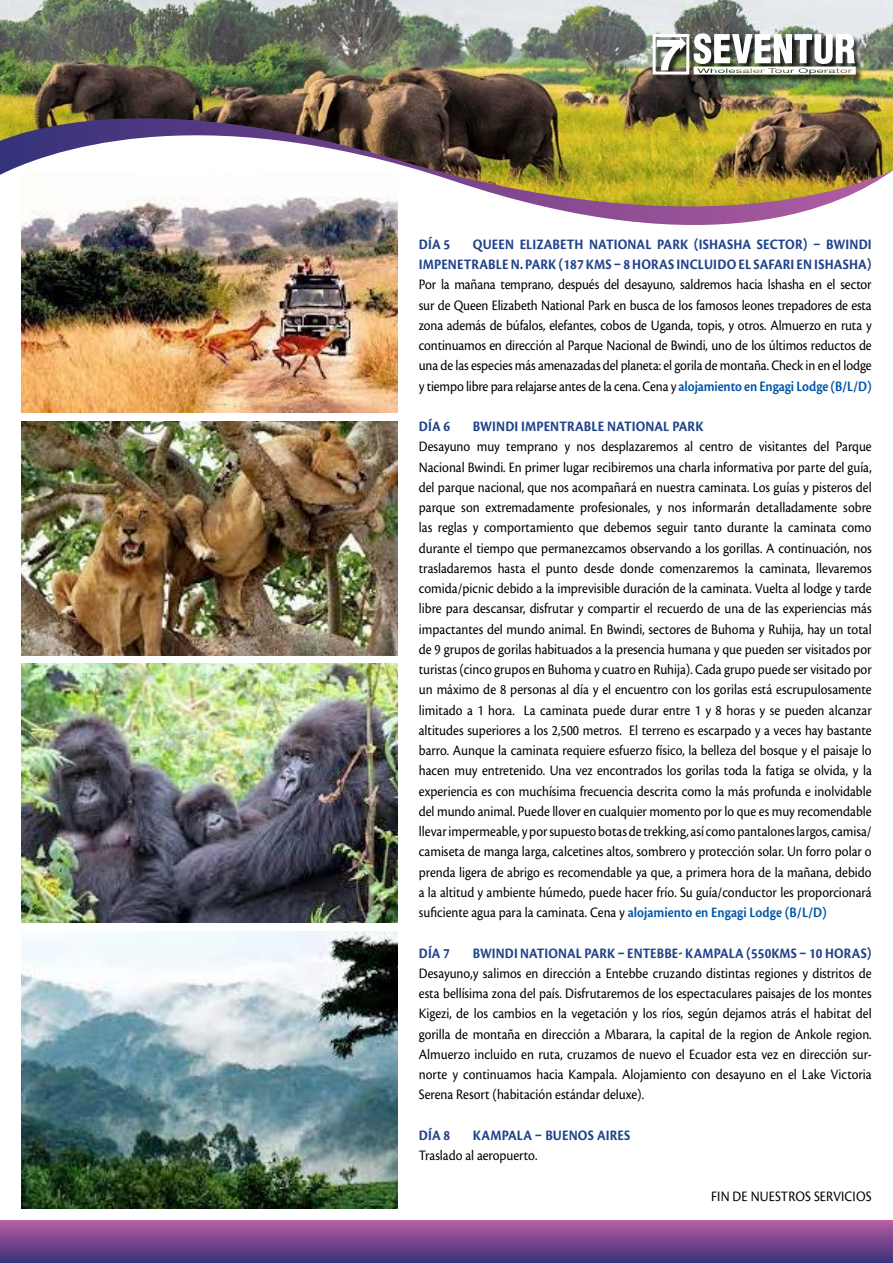
<style>
.page{position:relative;width:893px;height:1263px;background:#fff}
.page>*{position:absolute;margin:0;border:0;box-sizing:border-box;transform-origin:0 0}
.t1{font:15px/20.2px "Cronos Pro";letter-spacing:-.005em;color:#000;text-align:justify;scale:.9 1}
.t2{font:700 15px/20.2px "Cronos Pro";letter-spacing:.01em;color:#20438b;scale:.9 1}
.t3{font:700 15px "Cronos Pro";letter-spacing:.01em;color:#20438b;scale:.89 1}
.s1{font-weight:600;color:#0055a7}
</style>
<div class="page">
<img style="left:21px;top:307px;width:377px;height:105px">
<img style="left:21px;top:267px;width:377px;height:40px">
<img style="left:21px;top:208px;width:794px;height:59px">
<img style="left:0;top:0;width:893px;height:208px">
<div style="left:653px;top:34px;width:211px;height:49px;background:#000;opacity:.77"></div>
<div style="left:653px;top:34px;width:36px;height:41px;border:3px solid #fff"></div>
<svg style="left:657px;top:37px;width:29px;height:33px"></svg>
<svg style="left:694px;top:33px;width:162px;height:42px"></svg>
<div style="left:0;top:1220px;width:893px;height:43px;background:linear-gradient(to bottom,#b95ea2,#3a3079)"></div>
<img style="left:21px;top:663px;width:377px;height:259px">
<img style="left:21px;top:931px;width:377px;height:278px">
<img style="left:21px;top:421px;width:377px;height:235px">
<p class="t2" style="left:419px;top:234px;width:36px">DÍA 5</p>
<p class="t2" style="left:419px;top:234px;width:505px;text-indent:54px">QUEEN ELIZABETH NATIONAL PARK (ISHASHA SECTOR) – BWINDI<br>IMPENETRABLE N. PARK (187 KMS – 8 HORAS INCL</p>
<p class="t2" style="left:704px;top:254px;width:188px">UIDO EL SAFARI EN ISHASHA)</p>
<p class="t1" style="left:419px;top:275px;width:505px">Por la mañana temprano, después del desayuno, saldremos hacia lshasha en el sector sur de Queen Elizabeth National Park en busca de los famosos leones trepadores de esta zona además de búfalos, elefantes, cobos de Uganda, topis, y otros. Almuerzo en ruta y continuamos en dirección al Parque Nacional de Bwindi, uno de los últimos reductos de una de las especies más amenazadas del planeta: el gorila de montaña. Check in en el lodge y tiempo libre para relajarse antes de la cena. Cena y <span class="s1">alojamiento en Engagi Lodge (B/L/D)</span></p>
<p class="t2" style="left:419px;top:416px;width:36px">DÍA 6</p>
<p class="t2" style="left:473px;top:416px;width:258px">BWINDI IMPENTRABLE NATIONAL PARK</p>
<p class="t1" style="left:419px;top:437px;width:505px">Desayuno muy temprano y nos desplazaremos al centro de visitantes del Parque Nacional Bwindi. En primer lugar recibiremos una charla informativa por parte del guía, del parque nacional, que nos acompañará en nuestra caminata. Los guías y pisteros del parque son extremadamente profesionales, y nos informarán detalladamente sobre las reglas y comportamiento que debemos seguir tanto durante la caminata como durante el tiempo que permanezcamos observando a los gorillas. A continuación, nos trasladaremos hasta el punto desde donde comenzaremos la caminata, llevaremos comida/picnic debido a la imprevisible duración de la caminata. Vuelta al lodge y tarde libre para descansar, disfrutar y compartir el recuerdo de una de las experiencias más impactantes del mundo animal. En Bwindi, sectores de Buhoma y Ruhija, hay un total de 9 grupos de gorilas habituados a la presencia humana y que pueden ser visitados por turistas (cinco grupos en Buhoma y cuatro en Ruhija). Cada grupo puede ser visitado por un máximo de 8 personas al día y el encuentro con los gorilas está escrupulosamente limitado a 1 hora. La caminata puede durar entre 1 y 8 horas y se pueden alcanzar altitudes superiores a los 2,500 metros. El terreno es escarpado y a veces hay bastante barro. Aunque la caminata requiere esfuerzo físico, la belleza del bosque y el paisaje lo hacen muy entretenido. Una vez encontrados los gorilas toda la fatiga se olvida, y la experiencia es con muchísima frecuencia descrita como la más profunda e inolvidable del mundo animal. Puede llover en cualquier momento por lo que es muy recomendable llevar impermeable, y por supuesto botas de trekking, así como pantalones largos, camisa/ camiseta de manga larga, calcetines altos, sombrero y protección solar. Un forro polar o prenda ligera de abrigo es recomendable ya que, a primera hora de la mañana, debido a la altitud y ambiente húmedo, puede hacer frío. Su guía/conductor les proporcionará suficiente agua para la caminata. Cena y <span class="s1">alojamiento en Engagi Lodge (B/L/D)</span></p>
<p class="t3" style="left:419px;top:944px;width:36px">DÍA 7</p>
<p class="t3" style="left:473px;top:944px;width:450px">BWINDI NATIONAL PARK – ENTEBBE- KAMPALA (550KMS – 10 HORAS)</p>
<p class="t1" style="left:419px;top:963px;width:505px">Desayuno,y salimos en dirección a Entebbe cruzando distintas regiones y distritos de esta bellísima zona del país. Disfrutaremos de los espectaculares paisajes de los montes Kigezi, de los cambios en la vegetación y los ríos, según dejamos atrás el habitat del gorilla de montaña en dirección a Mbarara, la capital de la region de Ankole region.<br>Almuerzo incluido en ruta, cruzamos de nuevo el Ecuador esta vez en dirección sur&shy;norte y continuamos hacia Kampala. Alojamiento con desayuno en el Lake Victoria Serena Resort (habitación estándar deluxe).</p>
<p class="t2" style="left:419px;top:1125px;width:36px">DÍA 8</p>
<p class="t2" style="left:473px;top:1125px;width:177px">KAMPALA – BUENOS AIRES</p>
<p class="t1" style="left:419px;top:1145px;width:133px">Traslado al aeropuerto.</p>
<p class="t1" style="left:711px;top:1186px;width:53px">fin denuestr</p>
<p class="t1" style="left:795px;top:1186px;width:29px">os servici</p>
<p class="t1" style="left:856px;top:1186px;width:18px">os</p>
</div>
